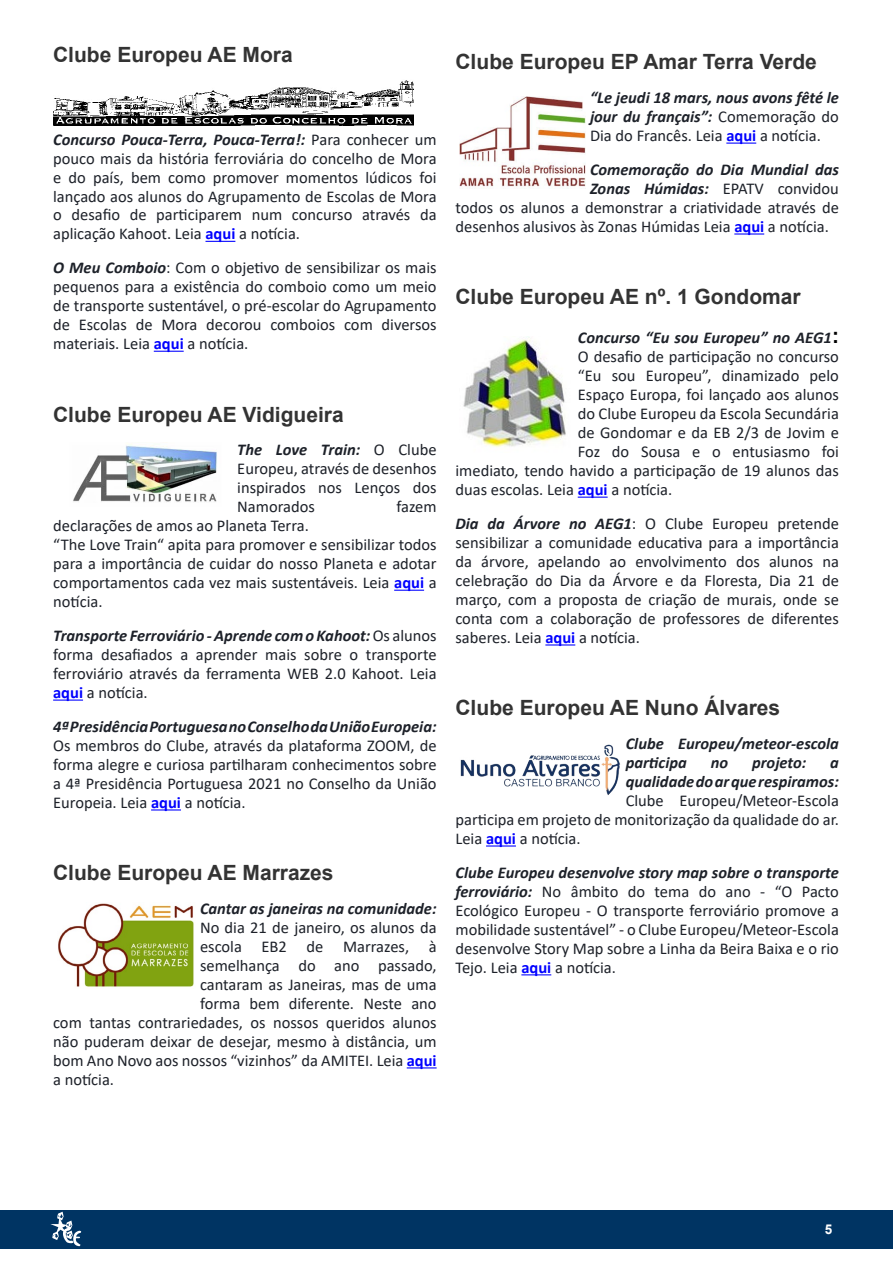
<style>
.page{position:relative;width:893px;height:1263px;background:#fff}
.page>*{position:absolute;margin:0;border:0;box-sizing:border-box;transform-origin:0 0}
.t1{font:700 21px "Arial";color:#333}
.t2{font:16.5px/18.9px "Calibri";color:#1d2129;text-align:justify}
.t3{font:italic 700 16.5px/18.9px "Calibri";color:#1d2129;text-align:justify}
.t4{font:700 13.5px "Arial";color:#fff}
.s1{font-weight:700;font-style:italic}
.s2{font-weight:700;color:#00f}
.s3{font-weight:400;font-style:normal}
.s4{font-style:normal;color:#00f}
.s5{font-family:"Arial";font-style:normal;font-size:21px;color:#000}
</style>
<div class="page">
<div style="left:0;top:1211px;width:893px;height:38px;background:#003463"></div>
<svg style="left:48px;top:1210px;width:34px;height:37px"></svg>
<hr style="left:205px;top:241px;width:30px;height:1px;background:#00f">
<hr style="left:154px;top:351px;width:30px;height:1px;background:#00f">
<hr style="left:394px;top:590px;width:30px;height:1px;background:#00f">
<hr style="left:53px;top:699px;width:30px;height:2px;background:#00f">
<hr style="left:151px;top:809px;width:30px;height:1px;background:#00f">
<hr style="left:407px;top:1067px;width:30px;height:1px;background:#00f">
<img style="left:53px;top:80px;width:360px;height:46px">
<img style="left:73px;top:444px;width:144px;height:58px">
<img style="left:58px;top:903px;width:136px;height:84px">
<hr style="left:726px;top:143px;width:30px;height:1px;background:#00f">
<hr style="left:734px;top:233px;width:30px;height:2px;background:#00f">
<hr style="left:578px;top:497px;width:30px;height:1px;background:#00f">
<hr style="left:545px;top:644px;width:30px;height:1px;background:#00f">
<hr style="left:486px;top:845px;width:30px;height:1px;background:#00f">
<hr style="left:521px;top:974px;width:30px;height:1px;background:#00f">
<img style="left:460px;top:97px;width:126px;height:91px">
<img style="left:463px;top:339px;width:103px;height:108px">
<img style="left:460px;top:744px;width:160px;height:51px">
<p class="t1" style="left:53px;top:40px;width:241px">Clube Europeu AE Mora</p>
<p class="t2" style="left:53px;top:129px;width:385px"><span class="s1">Concurso Pouca-Terra, Pouca-Terra!:</span> Para conhecer um pouco mais da história ferroviária do concelho de Mora e do país, bem como promover momentos lúdicos foi lançado aos alunos do Agrupamento de Escolas de Mora o desafio de participarem num concurso através da aplicação Kahoot. Leia <span class="s2">aqui</span> a notícia.</p>
<p class="t2" style="left:53px;top:258px;width:385px"><span class="s1">O Meu Comboio</span>: Com o objetivo de sensibilizar os mais pequenos para a existência do comboio como um meio de transporte sustentável, o pré-escolar do Agrupamento de Escolas de Mora decorou comboios com diversos materiais. Leia <span class="s2">aqui</span> a notícia.</p>
<p class="t1" style="left:53px;top:399px;width:292px">Clube Europeu AE Vidigueira</p>
<p class="t2" style="left:237px;top:440px;width:201px"><span class="s1">The Love Train:</span> O Clube Europeu, através de desenhos inspirados nos Lenços dos Namorados</p>
<p class="t2" style="left:396px;top:497px;width:42px">fazem</p>
<p class="t2" style="left:53px;top:516px;width:385px;text-align:left">declarações de amos ao Planeta Terra.<br>“The Love Train“ apita para promover e sensibilizar todos para a importância de cuidar do nosso Planeta e adotar comportamentos cada vez mais sustentáveis. Leia <span class="s2">aqui</span> a notícia.</p>
<p class="t2" style="left:53px;top:626px;width:385px"><span class="s1">Transporte Ferroviário - Aprende com o Kahoot:</span> Os alunos forma desafiados a aprender mais sobre o transporte ferroviário através da ferramenta WEB 2.0 Kahoot. Leia <span class="s2">aqui</span> a notícia.</p>
<p class="t3" style="left:53px;top:717px;width:385px">4ª Presidência Portuguesa no Conselho da União Europeia:</p>
<p class="t2" style="left:53px;top:736px;width:385px">Os membros do Clube, através da plataforma ZOOM, de forma alegre e curiosa partilharam conhecimentos sobre a 4ª Presidência Portuguesa 2021 no Conselho da União Europeia. Leia <span class="s2">aqui</span> a notícia.</p>
<p class="t1" style="left:53px;top:858px;width:282px">Clube Europeu AE Marrazes</p>
<p class="t3" style="left:200px;top:899px;width:238px">Cantar as janeiras na comunidade:</p>
<p class="t2" style="left:200px;top:918px;width:238px">No dia 21 de janeiro, os alunos da</p>
<p class="t2" style="left:200px;top:937px;width:238px">escola EB2 de Marrazes, à</p>
<p class="t2" style="left:200px;top:956px;width:238px">semelhança do ano passado,</p>
<p class="t2" style="left:200px;top:975px;width:238px">cantaram as Janeiras, mas de uma</p>
<p class="t2" style="left:200px;top:994px;width:238px">forma bem diferente. Neste ano</p>
<p class="t2" style="left:53px;top:1013px;width:385px">com tantas contrariedades, os nossos queridos alunos</p>
<p class="t2" style="left:53px;top:1032px;width:385px">não puderam deixar de desejar, mesmo à distância, um</p>
<p class="t2" style="left:53px;top:1051px;width:385px">bom Ano Novo aos nossos “vizinhos” da AMITEI. Leia <span class="s2">aqui</span></p>
<p class="t2" style="left:53px;top:1070px;width:63px">a notícia.</p>
<p class="t1" style="left:455px;top:47px;width:363px">Clube Europeu EP Amar Terra Verde</p>
<p class="t3" style="left:590px;top:88px;width:250px">“Le jeudi 18 mars, nous avons fêté le jour du français”: <span class="s3">Comemoração do Dia do Francês. Leia</span> <span class="s4">aqui</span> <span class="s3">a notícia.</span></p>
<p class="t3" style="left:590px;top:160px;width:250px">Comemoração do Dia Mundial das</p>
<p class="t3" style="left:590px;top:179px;width:250px">Zonas Húmidas: <span class="s3">EPATV convidou</span></p>
<p class="t2" style="left:455px;top:198px;width:385px">todos os alunos a demonstrar a criatividade através de</p>
<p class="t2" style="left:455px;top:217px;width:375px">desenhos alusivos às Zonas Húmidas Leia <span class="s2">aqui</span> a notícia.</p>
<p class="t1" style="left:455px;top:282px;width:347px">Clube Europeu AE nº. 1 Gondomar</p>
<p class="t3" style="left:578px;top:328px;width:263px">Concurso “Eu sou Europeu” no AEG1<span class="s5">:</span></p>
<p class="t2" style="left:578px;top:347px;width:263px">O desafio de participação no concurso</p>
<p class="t2" style="left:578px;top:366px;width:263px">“Eu sou Europeu”, dinamizado pelo</p>
<p class="t2" style="left:578px;top:385px;width:263px">Espaço Europa, foi lançado aos alunos</p>
<p class="t2" style="left:578px;top:404px;width:263px">do Clube Europeu da Escola Secundária</p>
<p class="t2" style="left:578px;top:423px;width:263px">de Gondomar e da EB 2/3 de Jovim e</p>
<p class="t2" style="left:578px;top:442px;width:263px">Foz do Sousa e o entusiasmo foi</p>
<p class="t2" style="left:455px;top:461px;width:385px">imediato, tendo havido a participação de 19 alunos das</p>
<p class="t2" style="left:455px;top:480px;width:218px">duas escolas. Leia <span class="s2">aqui</span> a notícia.</p>
<p class="t2" style="left:455px;top:514px;width:385px"><span class="s1">Dia da Árvore no AEG1</span>: O Clube Europeu pretende sensibilizar a comunidade educativa para a importância da árvore, apelando ao envolvimento dos alunos na celebração do Dia da Árvore e da Floresta, Dia 21 de março, com a proposta de criação de murais, onde se conta com a colaboração de professores de diferentes saberes. Leia <span class="s2">aqui</span> a notícia.</p>
<p class="t1" style="left:455px;top:693px;width:326px">Clube Europeu AE Nuno Álvares</p>
<p class="t3" style="left:626px;top:734px;width:215px">Clube Europeu/meteor-escola participa</p>
<p class="t3" style="left:711px;top:753px;width:19px">no</p>
<p class="t3" style="left:752px;top:753px;width:56px">projeto:</p>
<p class="t3" style="left:626px;top:753px;width:215px;text-align:right">a<br>qualidade do ar que respiramos:</p>
<p class="t2" style="left:455px;top:791px;width:385px;text-indent:170px">Clube Europeu/Meteor-Escola participa em projeto de monitorização da qualidade do ar.<br>Leia <span class="s2">aqui</span> a notícia.</p>
<p class="t2" style="left:455px;top:863px;width:385px"><span class="s1">Clube Europeu desenvolve story map sobre o transporte ferroviário:</span> No âmbito do tema do ano - “O Pacto Ecológico Europeu - O transporte ferroviário promove a mobilidade sustentável” - o Clube Europeu/Meteor-Escola desenvolve Story Map sobre a Linha da Beira Baixa e o rio Tejo. Leia <span class="s2">aqui</span> a notícia.</p>
<p class="t4" style="left:825px;top:1219px;width:9px">5</p>
</div>
